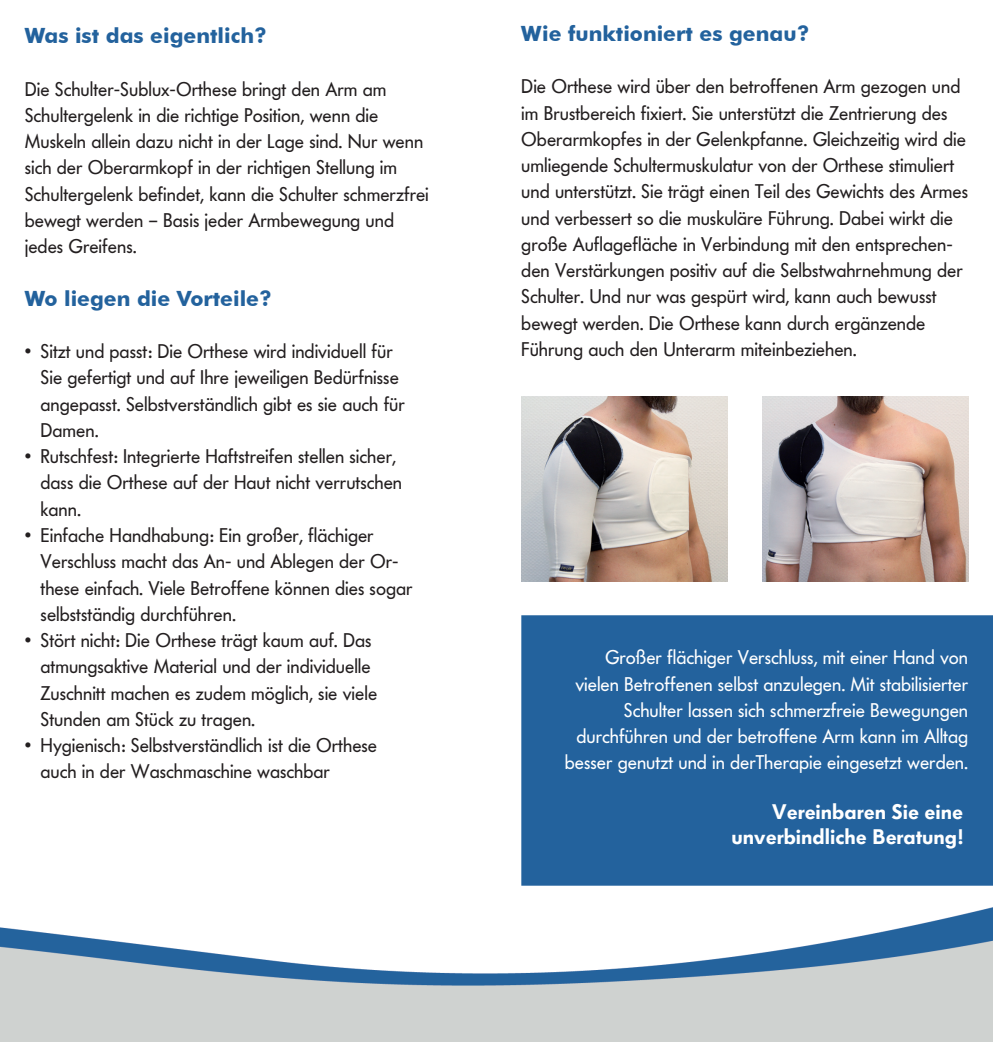
<style>
.page{position:relative;width:993px;height:1042px;background:#fff}
.page>*{position:absolute;margin:0;border:0;box-sizing:border-box;transform-origin:0 0}
.t1{font:700 21px "Futura BT";color:#23629d}
.t2{font:21px/24.5px "Futura BQ Demibold";color:#fff;text-align:right}
.t3{font:19.25px/26.2px "Futura BQ";color:#231f20}
.t4{font:19.25px/26.2px "Futura BQ";color:#fff;text-align:right}
</style>
<div class="page">
<img style="left:0;top:396px;width:992px;height:646px">
<div style="left:521px;top:615px;width:471px;height:270px;background:#23629d"></div>
<img style="left:521px;top:397px;width:206px;height:185px">
<img style="left:761px;top:397px;width:206px;height:185px">
<p class="t1" style="left:25px;top:23px;width:243px">Was ist das eigentlich?</p>
<p class="t3" style="left:25px;top:76px;width:405px">Die Schulter-Sublux-Orthese bringt den Arm am Schultergelenk in die richtige Position, wenn die Muskeln allein dazu nicht in der Lage sind. Nur wenn sich der Oberarmkopf in der richtigen Stellung im Schultergelenk befindet, kann die Schulter schmerzfrei bewegt werden – Basis jeder Armbewegung und jedes Greifens.</p>
<p class="t1" style="left:25px;top:285px;width:248px">Wo liegen die Vorteile?</p>
<p class="t3" style="left:41px;top:338px;width:366px;text-indent:-16px">• Sitzt und passt: Die Orthese wird individuell für Sie gefertigt und auf Ihre jeweiligen Bedürfnisse angepasst. Selbstverständlich gibt es sie auch für Damen.</p>
<p class="t3" style="left:41px;top:444px;width:363px;text-indent:-16px">• Rutschfest: Integrierte Haftstreifen stellen sicher, dass die Orthese auf der Haut nicht verrutschen kann.</p>
<p class="t3" style="left:41px;top:522px;width:373px;text-indent:-16px">• Einfache Handhabung: Ein großer, flächiger Verschluss macht das An- und Ablegen der Or&shy;these einfach. Viele Betroffene können dies sogar selbstständig durchführen.</p>
<p class="t3" style="left:41px;top:627px;width:338px;text-indent:-16px">• Stört nicht: Die Orthese trägt kaum auf. Das atmungsaktive Material und der individuelle Zuschnitt machen es zudem möglich, sie viele Stunden am Stück zu tragen.</p>
<p class="t3" style="left:41px;top:732px;width:338px;text-indent:-16px">• Hygienisch: Selbstverständlich ist die Orthese auch in der Waschmaschine waschbar</p>
<p class="t1" style="left:521px;top:21px;width:289px">Wie funktioniert es genau?</p>
<p class="t3" style="left:521px;top:74px;width:448px">Die Orthese wird über den betroffenen Arm gezogen und im Brustbereich fixiert. Sie unterstützt die Zentrierung des Oberarmkopfes in der Gelenkpfanne. Gleichzeitig wird die umliegende Schultermuskulatur von der Orthese stimuliert und unterstützt. Sie trägt einen Teil des Gewichts des Armes und verbessert so die muskuläre Führung. Dabei wirkt die große Auflagefläche in Verbindung mit den entsprechen&shy;den Verstärkungen positiv auf die Selbstwahrnehmung der Schulter. Und nur was gespürt wird, kann auch bewusst bewegt werden. Die Orthese kann durch ergänzende Führung auch den Unterarm miteinbeziehen.</p>
<p class="t4" style="left:564px;top:645px;width:404px">Großer flächiger Verschluss, mit einer Hand von vielen Betroffenen selbst anzulegen. Mit stabilisierter Schulter lassen sich schmerzfreie Bewegungen durchführen und der betroffene Arm kann im Alltag besser genutzt und in derTherapie eingesetzt werden.</p>
<p class="t2" style="left:731px;top:800px;width:233px">Vereinbaren Sie eine unverbindliche Beratung!</p>
</div>
